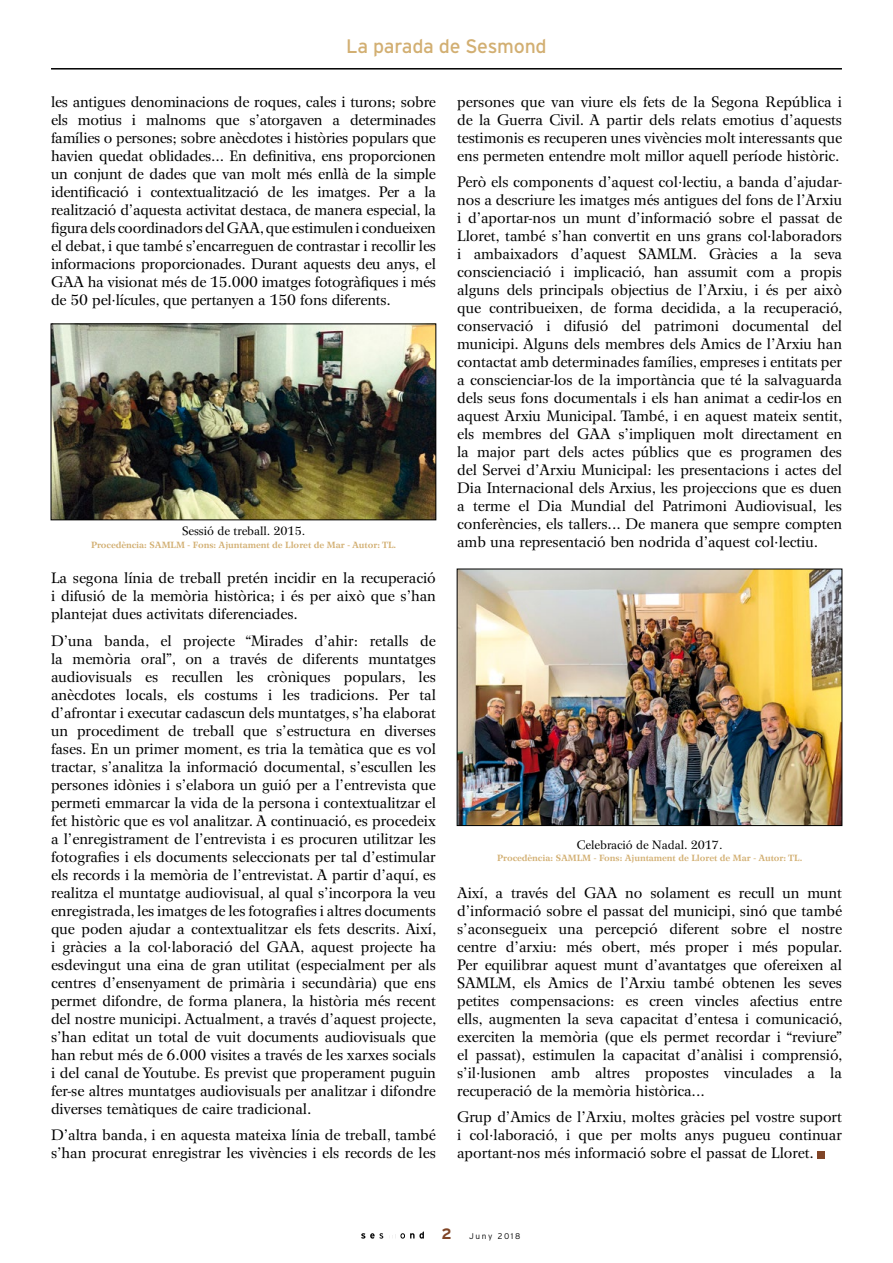
<style>
.page{position:relative;width:893px;height:1263px;background:#fff}
.page>*{position:absolute;margin:0;border:0;box-sizing:border-box;transform-origin:0 0}
.t1{font:19.5px "Interstate";letter-spacing:-.01em;color:#d2af72}
.t2{font:15px/18px "Wilke LT Std";color:#000;text-align:justify}
.t3{font:12px "Wilke LT Std";color:#000}
.t4{font:700 9px "Wilke LT Std";color:#d2af72}
.t5{font:300 8.25px "Interstate";letter-spacing:.2em;color:#000}
.s1{font-weight:700;font-size:15px;color:#804527}
</style>
<div class="page">
<svg style="left:361px;top:1231px;width:63px;height:7px"></svg>
<hr style="left:51px;top:68px;width:791px;height:2px;background:#000">
<div style="left:818px;top:1151px;width:7px;height:7px;background:#804527"></div>
<img style="left:459px;top:571px;width:381px;height:253px">
<div style="left:457px;top:569px;width:385px;height:257px;border:1px solid #000"></div>
<img style="left:53px;top:326px;width:381px;height:192px">
<div style="left:51px;top:324px;width:385px;height:196px;border:1px solid #000"></div>
<h1 class="t1" style="left:346px;top:35px;width:202px">La parada de Sesmond</h1>
<p class="t2" style="left:51px;top:92px;width:386px">les antigues denominacions de roques, cales i turons; sobre els motius i malnoms que s’atorgaven a determinades famílies o persones; sobre anècdotes i històries populars que havien quedat oblidades... En definitiva, ens proporcionen un conjunt de dades que van molt més enllà de la simple identificació i contextualització de les imatges. Per a la realització d’aquesta activitat destaca, de manera especial, la figura dels coordinadors del GAA, que estimulen i condueixen el debat, i que també s’encarreguen de contrastar i recollir les informacions proporcionades. Durant aquests deu anys, el GAA ha visionat més de 15.000 imatges fotogràfiques i més de 50 pel·lícules, que pertanyen a 150 fons diferents.</p>
<p class="t2" style="left:457px;top:92px;width:386px">persones que van viure els fets de la Segona República i de la Guerra Civil. A partir dels relats emotius d’aquests testimonis es recuperen unes vivències molt interessants que ens permeten entendre molt millor aquell període històric.</p>
<p class="t2" style="left:457px;top:173px;width:387px">Però els components d’aquest col·lectiu, a banda d’ajudar&shy;nos a descriure les imatges més antigues del fons de l’Arxiu i d’aportar-nos un munt d’informació sobre el passat de Lloret, també s’han convertit en uns grans col·laboradors i ambaixadors d’aquest SAMLM. Gràcies a la seva conscienciació i implicació, han assumit com a propis alguns dels principals objectius de l’Arxiu, i és per això que contribueixen, de forma decidida, a la recuperació, conservació i difusió del patrimoni documental del municipi. Alguns dels membres dels Amics de l’Arxiu han contactat amb determinades famílies, empreses i entitats per a conscienciar-los de la importància que té la salvaguarda dels seus fons documentals i els han animat a cedir-los en aquest Arxiu Municipal. També, i en aquest mateix sentit, els membres del GAA s’impliquen molt directament en la major part dels actes públics que es programen des del Servei d’Arxiu Municipal: les presentacions i actes del Dia Internacional dels Arxius, les projeccions que es duen a terme el Dia Mundial del Patrimoni Audiovisual, les conferències, els tallers... De manera que sempre compten amb una representació ben nodrida d’aquest col·lectiu.</p>
<p class="t3" style="left:182px;top:524px;width:125px">Sessió de treball. 2015.</p>
<p class="t4" style="left:91px;top:539px;width:307px">Procedència: SAMLM - Fons: Ajuntament de Lloret de Mar - Autor: TL.</p>
<p class="t2" style="left:51px;top:569px;width:386px">La segona línia de treball pretén incidir en la recuperació i difusió de la memòria històrica; i és per això que s’han plantejat dues activitats diferenciades.</p>
<p class="t2" style="left:51px;top:632px;width:387px">D’una banda, el projecte “Mirades d’ahir: retalls de la memòria oral”, on a través de diferents muntatges audiovisuals es recullen les cròniques populars, les anècdotes locals, els costums i les tradicions. Per tal d’afrontar i executar cadascun dels muntatges, s’ha elaborat un procediment de treball que s’estructura en diverses fases. En un primer moment, es tria la temàtica que es vol tractar, s’analitza la informació documental, s’escullen les persones idònies i s’elabora un guió per a l’entrevista que permeti emmarcar la vida de la persona i contextualitzar el fet històric que es vol analitzar. A continuació, es procedeix a l’enregistrament de l’entrevista i es procuren utilitzar les fotografies i els documents seleccionats per tal d’estimular els records i la memòria de l’entrevistat. A partir d’aquí, es realitza el muntatge audiovisual, al qual s’incorpora la veu enregistrada, les imatges de les fotografies i altres documents que poden ajudar a contextualitzar els fets descrits. Així, i gràcies a la col·laboració del GAA, aquest projecte ha esdevingut una eina de gran utilitat (especialment per als centres d’ensenyament de primària i secundària) que ens permet difondre, de forma planera, la història més recent del nostre municipi. Actualment, a través d’aquest projecte, s’han editat un total de vuit documents audiovisuals que han rebut més de 6.000 visites a través de les xarxes socials i del canal de Youtube. Es previst que properament puguin fer-se altres muntatges audiovisuals per analitzar i difondre diverses temàtiques de caire tradicional.</p>
<p class="t2" style="left:51px;top:1126px;width:386px">D’altra banda, i en aquesta mateixa línia de treball, també s’han procurat enregistrar les vivències i els records de les</p>
<p class="t3" style="left:577px;top:837px;width:147px">Celebració de Nadal. 2017.</p>
<p class="t4" style="left:497px;top:853px;width:307px">Procedència: SAMLM - Fons: Ajuntament de Lloret de Mar - Autor: TL.</p>
<p class="t2" style="left:457px;top:884px;width:387px">Així, a través del GAA no solament es recull un munt d’informació sobre el passat del municipi, sinó que també s’aconsegueix una percepció diferent sobre el nostre centre d’arxiu: més obert, més proper i més popular.<br>Per equilibrar aquest munt d’avantatges que ofereixen al SAMLM, els Amics de l’Arxiu també obtenen les seves petites compensacions: es creen vincles afectius entre ells, augmenten la seva capacitat d’entesa i comunicació, exerciten la memòria (que els permet recordar i “reviure” el passat), estimulen la capacitat d’anàlisi i comprensió, s’il·lusionen amb altres propostes vinculades a la recuperació de la memòria històrica...</p>
<p class="t2" style="left:457px;top:1108px;width:386px">Grup d’Amics de l’Arxiu, moltes gràcies pel vostre suport i col·laboració, i que per molts anys pugueu continuar aportant-nos més informació sobre el passat de Lloret.</p>
<p class="t5" style="left:441px;top:1231px;width:80px"><span class="s1">2</span> Juny 2018</p>
</div>
